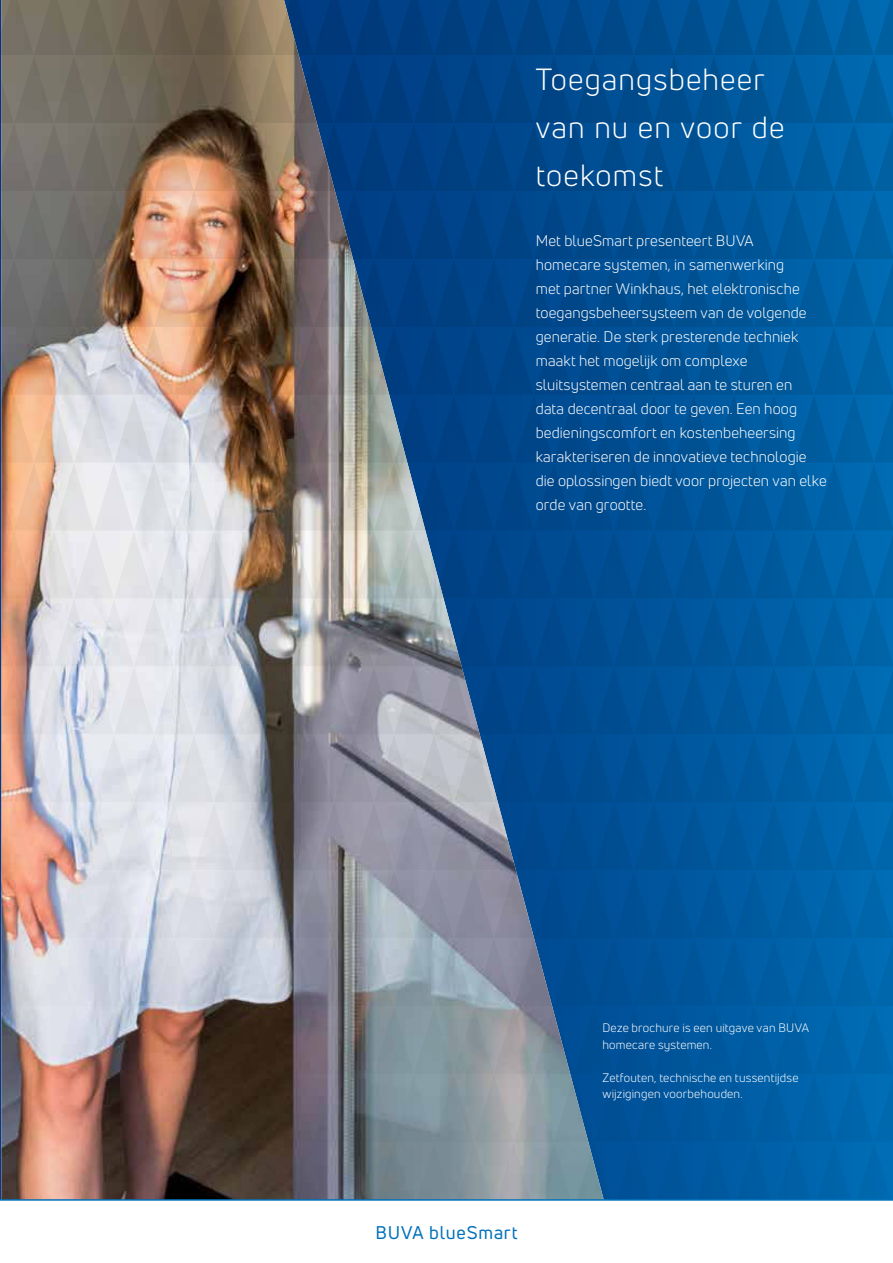
<style>
.page{position:relative;width:893px;height:1263px;background:#fff}
.page>*{position:absolute;margin:0;border:0;box-sizing:border-box;transform-origin:0 0}
.t1{font:30px/48px "Uni Neue";letter-spacing:.04em;color:#fff}
.t2{font:18px "Uni Neue";letter-spacing:.045em;color:#0071bb}
.t3{font:15px/24px "Uni Neue";letter-spacing:.005em;color:#fff}
.t4{font:12px/16.5px "Uni Neue";letter-spacing:.015em;color:#fff}
</style>
<div class="page">
<img style="left:0;top:0;width:893px;height:1199px">
<hr style="left:0;top:1199px;width:893px;height:2px;background:#0071bb">
<h1 class="t1" style="left:536px;top:55px;width:250px">Toegangsbeheer van nu en voor de toekomst</h1>
<p class="t3" style="left:536px;top:229px;width:292px">Met blueSmart presenteert BUVA<br>homecare systemen, in samenwerking<br>met partner Winkhaus, het elektronische toegangsbeheersysteem van de volgende generatie. De sterk presterende techniek maakt het mogelijk om complexe sluitsystemen centraal aan te sturen en<br>data decentraal door te geven. Een hoog bedieningscomfort en kostenbeheersing karakteriseren de innovatieve technologie die oplossingen biedt voor projecten van elke orde van grootte.</p>
<p class="t2" style="left:375px;top:1222px;width:144px">BUVA blueSmart</p>
<p class="t4" style="left:602px;top:1019px;width:208px">Deze brochure is een uitgave van BUVA homecare systemen.</p>
<p class="t4" style="left:602px;top:1069px;width:198px">Zetfouten, technische en tussentijdse wijzigingen voorbehouden.</p>
</div>
